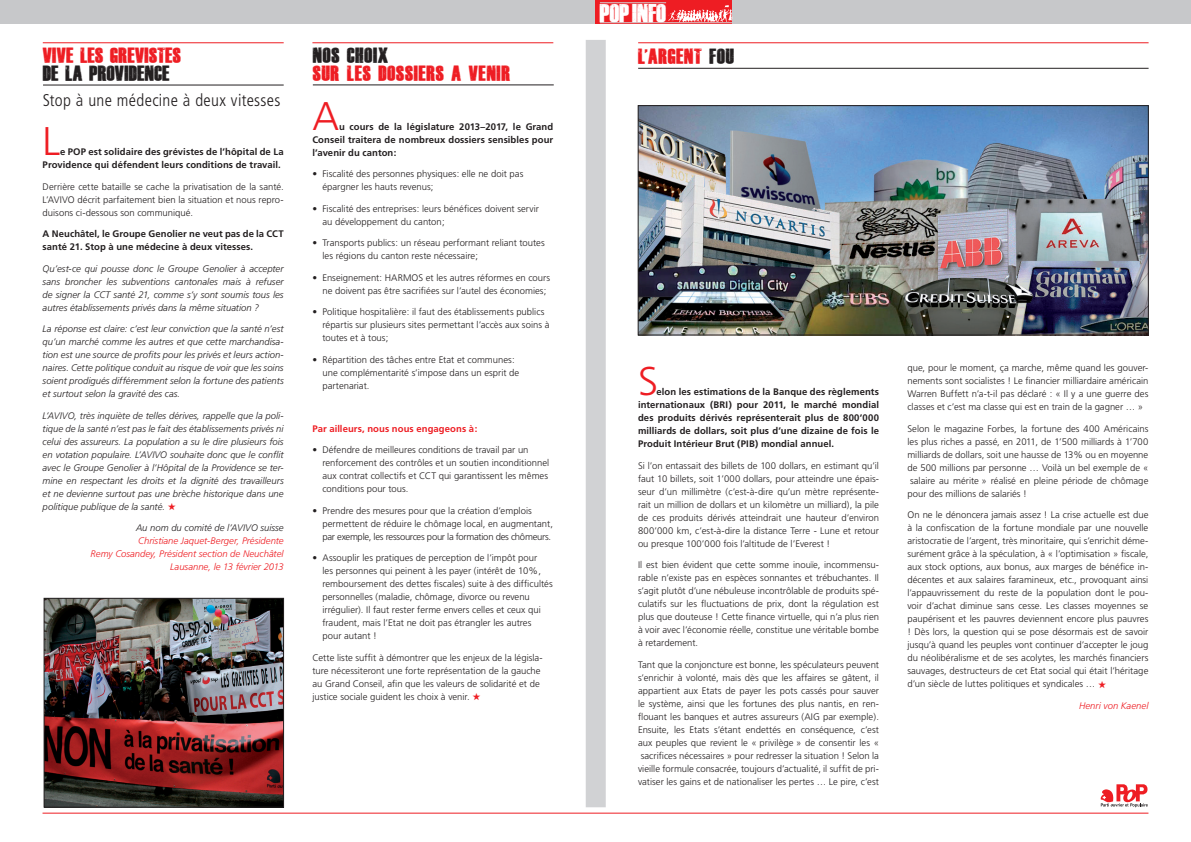
<style>
.page{position:relative;width:1191px;height:842px;background:#fff}
.page>*{position:absolute;margin:0;border:0;box-sizing:border-box;transform-origin:0 0}
.t1{font:300 40px "Frutiger";color:#ee1d23}
.t2{font:18.1px "Dead Kansas";letter-spacing:-.025em;color:#fff}
.t3{font:300 condensed 17px "Frutiger";letter-spacing:.02em;color:#231f20}
.t4{font:15px "Dead Kansas";letter-spacing:.015em;color:#ee1d23}
.t5{font:15px "Dead Kansas";letter-spacing:-.005em;color:#ee1d23}
.t6{font:15px "Dead Kansas";letter-spacing:-.005em;color:#231f20}
.t7{font:15px "Dead Kansas";letter-spacing:.02em;color:#231f20}
.t8{font:300 9.5px/13px "Frutiger";color:#231f20}
.t9{font:italic 300 9.5px/13px "Frutiger";color:#231f20;text-align:justify}
.t10{font:700 9.5px/13px "Frutiger";letter-spacing:.01em;color:#231f20}
.t11{font:italic 300 9.5px/13px "Frutiger";color:#ee1d23;text-align:right}
.t12{font:700 9.5px "Frutiger";letter-spacing:.005em;color:#ee1d23}
.s1{color:#ee1d23}
.s2{font-family:"DIN";font-weight:900}
.s3{color:#231f20}
</style>
<div class="page">
<div style="left:0;top:0;width:1191px;height:24px;background:#c7c8ca"></div>
<div style="left:595px;top:0;width:137px;height:24px;background:#ee1d23"></div>
<svg style="left:668px;top:5px;width:64px;height:17px"></svg>
<hr style="left:600px;top:3px;width:66px;height:1px;background:#d1d2d4">
<hr style="left:600px;top:23px;width:132px;height:1px;background:#d1d2d4">
<hr style="left:43px;top:813px;width:1105px;height:1px;background:#ee1d23">
<svg style="left:1100px;top:784px;width:47px;height:23px"></svg>
<hr style="left:43px;top:43px;width:241px;height:1px;background:#ee1d23">
<hr style="left:43px;top:85px;width:241px;height:1px;background:#231f20">
<div style="left:586px;top:40px;width:20px;height:767px;background:#d1d2d4"></div>
<hr style="left:638px;top:43px;width:510px;height:1px;background:#ee1d23">
<hr style="left:638px;top:68px;width:510px;height:1px;background:#231f20">
<img style="left:640px;top:107px;width:506px;height:226px">
<div style="left:638px;top:105px;width:510px;height:230px;border:1px solid #231f20"></div>
<hr style="left:312px;top:43px;width:241px;height:1px;background:#ee1d23">
<hr style="left:313px;top:85px;width:241px;height:1px;background:#231f20">
<img style="left:46px;top:600px;width:236px;height:205px">
<div style="left:44px;top:598px;width:240px;height:209px;border:1px solid #231f20"></div>
<h3 class="t5" style="left:43px;top:48px;width:140px">VIVE LES GREVISTES</h3>
<h3 class="t6" style="left:43px;top:66px;width:129px">DE LA PROVIDENCE</h3>
<h3 class="t3" style="left:43px;top:90px;width:239px">Stop à une médecine à deux vitesses</h3>
<h1 class="t1" style="left:43px;top:119px;width:19px">L</h1>
<p class="t10" style="left:43px;top:145px;width:242px;text-indent:17px">e POP est solidaire des grévistes de l’hôpital de La<br>Providence qui défendent leurs conditions de travail.</p>
<p class="t8" style="left:43px;top:180px;width:242px;text-align:justify">Derrière cette bataille se cache la privatisation de la santé.<br>L’AVIVO décrit parfaitement bien la situation et nous repro&shy;duisons ci-dessous son communiqué.</p>
<p class="t10" style="left:43px;top:227px;width:242px">A Neuchâtel, le Groupe Genolier ne veut pas de la CCT santé 21. Stop à une médecine à deux vitesses.</p>
<p class="t9" style="left:43px;top:262px;width:242px">Qu’est-ce qui pousse donc le Groupe Genolier à accepter sans broncher les subventions cantonales mais à refuser de signer la CCT santé 21, comme s’y sont soumis tous les autres établissements privés dans la même situation ?</p>
<p class="t9" style="left:43px;top:322px;width:242px">La réponse est claire: c’est leur conviction que la santé n’est qu’un marché comme les autres et que cette marchandisa&shy;tion est une source de profits pour les privés et leurs action&shy;naires. Cette politique conduit au risque de voir que les soins soient prodigués différemment selon la fortune des patients et surtout selon la gravité des cas.</p>
<p class="t9" style="left:43px;top:409px;width:242px">L’AVIVO, très inquiète de telles dérives, rappelle que la poli&shy;tique de la santé n’est pas le fait des établissements privés ni celui des assureurs. La population a su le dire plusieurs fois en votation populaire. L’AVIVO souhaite donc que le conflit avec le Groupe Genolier à l’Hôpital de la Providence se ter&shy;mine en respectant les droits et la dignité des travailleurs et ne devienne surtout pas une brèche historique dans une politique publique de la santé. <span class="s1">★</span></p>
<p class="t9" style="left:136px;top:521px;width:149px">Au nom du comité de l’AVIVO suisse</p>
<p class="t11" style="left:91px;top:534px;width:194px">Christiane Jaquet-Berger, Présidente<br>Remy Cosandey, Président section de Neuchâtel<br>Lausanne, le 13 février 2013</p>
<h3 class="t7" style="left:313px;top:48px;width:77px">NOS CHOIX</h3>
<h3 class="t4" style="left:313px;top:66px;width:199px">SUR LES DOSSIERS A VENIR</h3>
<h1 class="t1" style="left:312px;top:93px;width:28px">A</h1>
<p class="t10" style="left:312px;top:120px;width:242px;text-align:justify;text-indent:27px">u cours de la législature 2013–2017, le Grand Conseil traitera de nombreux dossiers sensibles pour l’avenir du canton:</p>
<p class="t8" style="left:322px;top:167px;width:202px;text-indent:-10px">• Fiscalité des personnes physiques: elle ne doit pas épargner les hauts revenus;</p>
<p class="t8" style="left:322px;top:202px;width:218px;text-indent:-10px">• Fiscalité des entreprises: leurs bénéfices doivent servir au développement du canton;</p>
<p class="t8" style="left:322px;top:236px;width:224px;text-indent:-10px">• Transports publics: un réseau performant reliant toutes les régions du canton reste nécessaire;</p>
<p class="t8" style="left:322px;top:271px;width:229px;text-indent:-10px">• Enseignement: HARMOS et les autres réformes en cours ne doivent pas être sacrifiées sur l’autel des économies;</p>
<p class="t8" style="left:322px;top:305px;width:228px;text-indent:-10px">• Politique hospitalière: il faut des établissements publics répartis sur plusieurs sites permettant l’accès aux soins à toutes et à tous;</p>
<p class="t8" style="left:322px;top:353px;width:198px;text-indent:-10px">• Répartition des tâches entre Etat et communes: une complémentarité s’impose dans un esprit de partenariat.</p>
<p class="t12" style="left:312px;top:423px;width:166px">Par ailleurs, nous nous engageons à:</p>
<p class="t8" style="left:322px;top:443px;width:228px;text-indent:-10px">• Défendre de meilleures conditions de travail par un renforcement des contrôles et un soutien inconditionnel aux contrat collectifs et CCT qui garantissent les mêmes conditions pour tous.</p>
<p class="t8" style="left:322px;top:504px;width:232px;text-indent:-10px">• Prendre des mesures pour que la création d’emplois permettent de réduire le chômage local, en augmentant, par exemple, les ressources pour la formation des chômeurs.</p>
<p class="t8" style="left:322px;top:551px;width:232px;text-indent:-10px">• Assouplir les pratiques de perception de l’impôt pour<br>les personnes qui peinent à les payer (intérêt de 10%, remboursement des dettes fiscales) suite à des difficultés personnelles (maladie, chômage, divorce ou revenu irrégulier). Il faut rester ferme envers celles et ceux qui fraudent, mais l’Etat ne doit pas étrangler les autres pour autant !</p>
<p class="t8" style="left:312px;top:651px;width:232px">Cette liste suffit à démontrer que les enjeux de la législa&shy;ture nécessiteront une forte représentation de la gauche au Grand Conseil, afin que les valeurs de solidarité et de justice sociale guident les choix à venir. <span class="s1">★</span></p>
<h2 class="t2" style="left:600px;top:3px;width:68px">POP INFO</h2>
<h3 class="t4" style="left:638px;top:49px;width:98px">L<span class="s2">’</span>ARGENT <span class="s3">FOU</span></h3>
<h1 class="t1" style="left:638px;top:359px;width:21px">S</h1>
<p class="t10" style="left:638px;top:385px;width:242px;text-align:justify;text-indent:18px">elon les estimations de la Banque des règlements internationaux (BRI) pour 2011, le marché mondial des produits dérivés représenterait plus de 800’000 milliards de dollars, soit plus d’une dizaine de fois le Produit Intérieur Brut (PIB) mondial annuel.</p>
<p class="t8" style="left:638px;top:459px;width:242px;text-align:justify">Si l’on entassait des billets de 100 dollars, en estimant qu’il faut 10 billets, soit 1’000 dollars, pour atteindre une épais&shy;seur d’un millimètre (c’est-à-dire qu’un mètre représente&shy;rait un million de dollars et un kilomètre un milliard), la pile de ces produits dérivés atteindrait une hauteur d’environ 800’000 km, c’est-à-dire la distance Terre - Lune et retour ou presque 100’000 fois l’altitude de l’Everest !</p>
<p class="t8" style="left:638px;top:559px;width:242px;text-align:justify">Il est bien évident que cette somme inouïe, incommensu&shy;rable n’existe pas en espèces sonnantes et trébuchantes. Il s’agit plutôt d’une nébuleuse incontrôlable de produits spé&shy;culatifs sur les fluctuations de prix, dont la régulation est plus que douteuse ! Cette finance virtuelle, qui n’a plus rien à voir avec l’économie réelle, constitue une véritable bombe à retardement.</p>
<p class="t8" style="left:638px;top:658px;width:242px;text-align:justify">Tant que la conjoncture est bonne, les spéculateurs peuvent s’enrichir à volonté, mais dès que les affaires se gâtent, il appartient aux Etats de payer les pots cassés pour sauver le système, ainsi que les fortunes des plus nantis, en ren&shy;flouant les banques et autres assureurs (AIG par exemple).<br>Ensuite, les Etats s’étant endettés en conséquence, c’est aux peuples que revient le «　privilège　» de consentir les «　sacrifices nécessaires　» pour redresser la situation ! Selon la vieille formule consacrée, toujours d’actualité, il suffit de pri&shy;vatiser les gains et de nationaliser les pertes … Le pire, c’est</p>
<p class="t8" style="left:907px;top:362px;width:242px;text-align:justify">que, pour le moment, ça marche, même quand les gouver&shy;nements sont socialistes ! Le financier milliardaire américain Warren Buffett n’a-t-il pas déclaré : « Il y a une guerre des classes et c’est ma classe qui est en train de la gagner …　» 　</p>
<p class="t8" style="left:907px;top:422px;width:242px;text-align:justify">Selon le magazine Forbes, la fortune des 400 Américains les plus riches a passé, en 2011, de 1’500 milliards à 1’700 milliards de dollars, soit une hausse de 13% ou en moyenne de 500 millions par personne … Voilà un bel exemple de «　salaire au mérite　» réalisé en pleine période de chômage pour des millions de salariés !</p>
<p class="t8" style="left:907px;top:509px;width:242px;text-align:justify">On ne le dénoncera jamais assez ! La crise actuelle est due à la confiscation de la fortune mondiale par une nouvelle aristocratie de l’argent, très minoritaire, qui s’enrichit déme&shy;surément grâce à la spéculation, à «　l’optimisation　» fiscale, aux stock options, aux bonus, aux marges de bénéfice in&shy;décentes et aux salaires faramineux, etc., provoquant ainsi l’appauvrissement du reste de la population dont le pou&shy;voir d’achat diminue sans cesse. Les classes moyennes se paupérisent et les pauvres deviennent encore plus pauvres ! Dès lors, la question qui se pose désormais est de savoir jusqu’à quand les peuples vont continuer d’accepter le joug du néolibéralisme et de ses acolytes, les marchés financiers sauvages, destructeurs de cet Etat social qui était l’héritage d’un siècle de luttes politiques et syndicales … <span class="s1">★</span></p>
<p class="t11" style="left:1079px;top:699px;width:71px">Henri von Kaenel</p>
</div>
